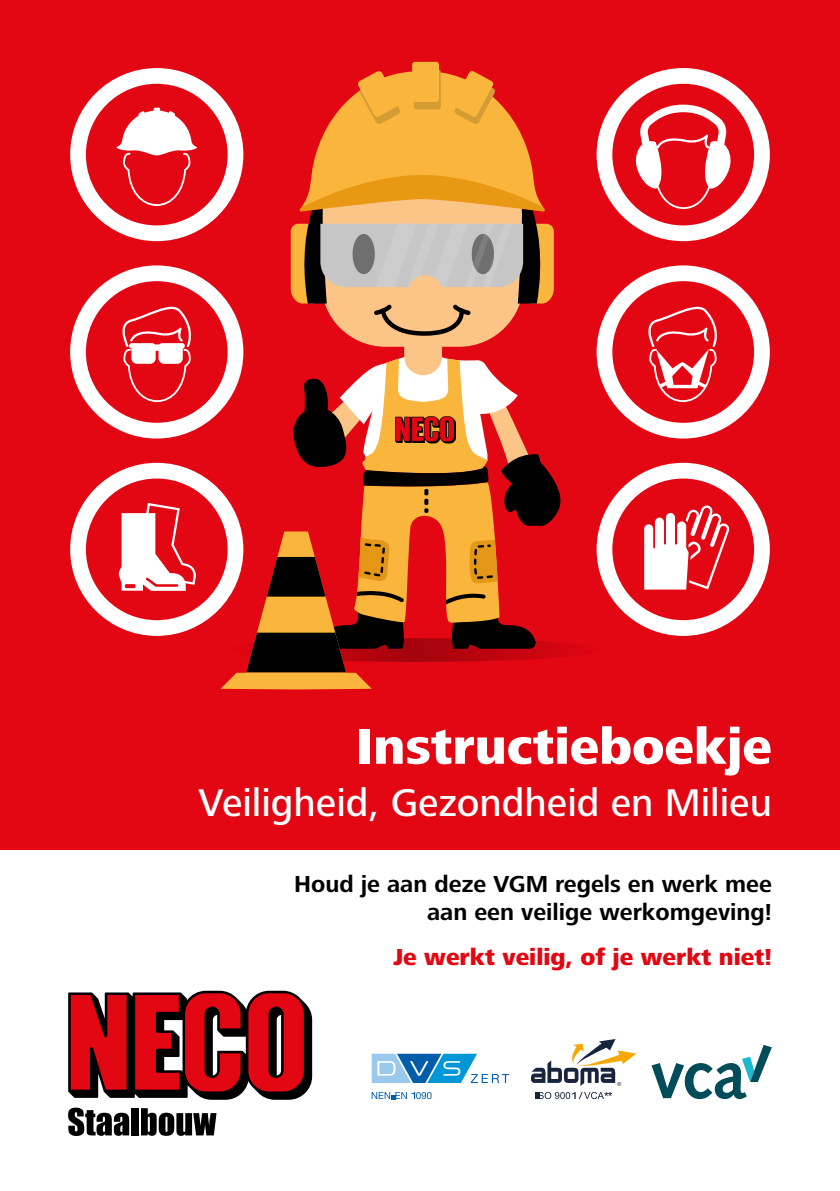
<style>
.page{position:relative;width:840px;height:1191px;background:#fff}
.page>*{position:absolute;margin:0;border:0;box-sizing:border-box;transform-origin:0 0}
.t1{font:800 52px "Frutiger Next LT";color:#fff}
.t2{font:500 40px "Frutiger Next LT";color:#fff}
.t3{font:700 24px/28.8px "Frutiger Next LT";color:#000;text-align:right}
.t4{font:800 24px "Frutiger Next LT";color:#e30613}
</style>
<div class="page">
<div style="left:0;top:0;width:839px;height:849px;background:#e30613"></div>
<div style="left:70px;top:68px;width:173px;height:173px;background:#fff;border-radius:50%"></div>
<div style="left:86px;top:84px;width:141px;height:141px;background:#e30613;border-radius:50%"></div>
<svg style="left:116px;top:108px;width:81px;height:98px"></svg>
<div style="left:70px;top:463px;width:173px;height:173px;background:#fff;border-radius:50%"></div>
<div style="left:86px;top:478px;width:141px;height:142px;background:#e30613;border-radius:50%"></div>
<svg style="left:118px;top:503px;width:78px;height:88px"></svg>
<svg style="left:125px;top:584px;width:10px;height:4px"></svg>
<div style="left:70px;top:265px;width:173px;height:173px;background:#fff;border-radius:50%"></div>
<div style="left:86px;top:281px;width:141px;height:142px;background:#e30613;border-radius:50%"></div>
<svg style="left:122px;top:306px;width:69px;height:96px"></svg>
<div style="left:596px;top:68px;width:173px;height:173px;background:#fff;border-radius:50%"></div>
<div style="left:612px;top:84px;width:141px;height:141px;background:#e30613;border-radius:50%"></div>
<svg style="left:634px;top:105px;width:97px;height:104px"></svg>
<div style="left:596px;top:463px;width:173px;height:173px;background:#fff;border-radius:50%"></div>
<div style="left:612px;top:478px;width:141px;height:142px;background:#e30613;border-radius:50%"></div>
<svg style="left:644px;top:505px;width:85px;height:84px"></svg>
<div style="left:596px;top:265px;width:173px;height:173px;background:#fff;border-radius:50%"></div>
<div style="left:612px;top:281px;width:141px;height:142px;background:#e30613;border-radius:50%"></div>
<svg style="left:648px;top:306px;width:69px;height:96px"></svg>
<svg style="left:68px;top:1107px;width:61px;height:29px"></svg>
<div style="left:131px;top:1108px;width:7px;height:27px;background:#000"></div>
<svg style="left:141px;top:1108px;width:75px;height:27px"></svg>
<svg style="left:68px;top:990px;width:244px;height:109px;background:#9e222a"></svg>
<svg style="left:535px;top:1092px;width:76px;height:7px"></svg>
<svg style="left:530px;top:1039px;width:106px;height:47px"></svg>
<svg style="left:371px;top:1053px;width:138px;height:30px"></svg>
<svg style="left:371px;top:1092px;width:60px;height:7px"></svg>
<svg style="left:651px;top:1045px;width:120px;height:54px"></svg>
<div style="left:321px;top:136px;width:202px;height:211px;background:#fbc587;border-radius:64px"></div>
<div style="left:226px;top:638px;width:376px;height:24px;background:#da0512;border-radius:50%"></div>
<div style="left:412px;top:62px;width:27px;height:40px;background:#fab63c;border-radius:3px"></div>
<svg style="left:290px;top:70px;width:263px;height:266px"></svg>
<svg style="left:220px;top:346px;width:341px;height:343px"></svg>
<h1 class="t1" style="left:356px;top:717px;width:417px">Instructieboekje</h1>
<h2 class="t2" style="left:198px;top:780px;width:574px">Veiligheid, Gezondheid en Milieu</h2>
<p class="t3" style="left:294px;top:869px;width:479px">Houd je aan deze VGM regels en werk mee aan een veilige werkomgeving!</p>
<p class="t4" style="left:393px;top:943px;width:379px">Je werkt veilig, of je werkt niet!</p>
</div>
